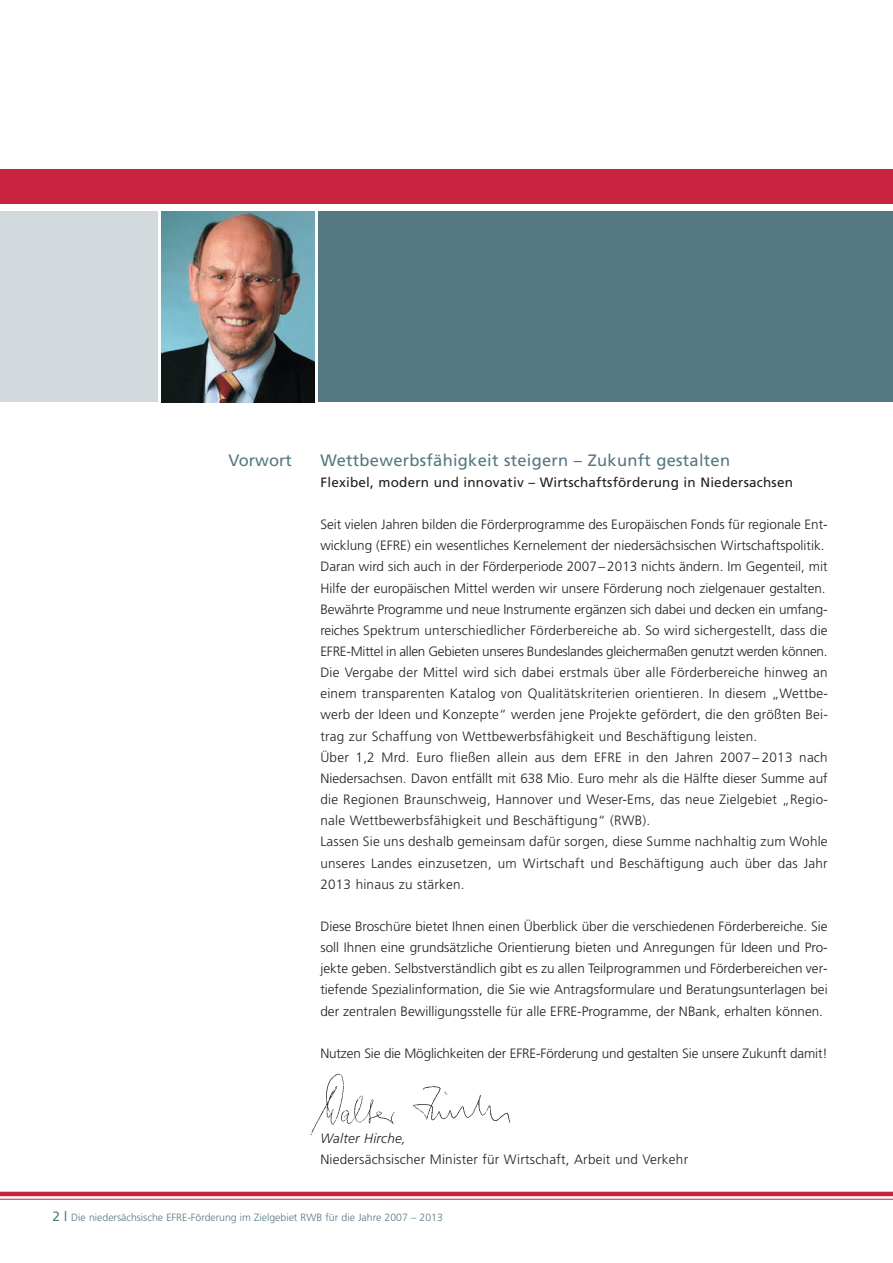
<style>
.page{position:relative;width:893px;height:1263px;background:#fff}
.page>*{position:absolute;margin:0;border:0;box-sizing:border-box;transform-origin:0 0}
.t1{font:16.5px "Frutiger";letter-spacing:.015em;color:#557883}
.t2{font:300 13.5px/21.1px "Frutiger";letter-spacing:.015em;color:#231f20}
.t3{font:300 13.5px "Frutiger";letter-spacing:-.01em;color:#231f20}
.t4{font:13.5px "Frutiger";letter-spacing:.015em;color:#231f20}
.t5{font:italic 300 13.5px "Frutiger";letter-spacing:.015em;color:#231f20}
.t6{font:300 10.5px "Frutiger";color:#557883}
.s1{font-weight:400;font-size:13.5px}
</style>
<div class="page">
<hr style="left:0;top:1192px;width:893px;height:4px;background:#c8233f">
<hr style="left:0;top:1199px;width:893px;height:1px;background:#c8233f">
<div style="left:0;top:169px;width:893px;height:35px;background:#c8233f"></div>
<div style="left:319px;top:212px;width:574px;height:190px;background:#557883"></div>
<div style="left:0;top:212px;width:157px;height:190px;background:#d2d9dd"></div>
<img style="left:162px;top:212px;width:153px;height:190px">
<img style="left:310px;top:1073px;width:200px;height:62px">
<p class="t1" style="left:229px;top:453px;width:65px">Vorwort</p>
<p class="t1" style="left:320px;top:453px;width:411px">Wettbewerbsfähigkeit steigern – Zukunft gestalten</p>
<p class="t4" style="left:320px;top:477px;width:474px">Flexibel, modern und innovativ – Wirtschaftsförderung in Niedersachsen</p>
<p class="t2" style="left:320px;top:515px;width:509px">Seit vielen Jahren bilden die Förderprogramme des Europäischen Fonds für regionale Ent&shy;wicklung (EFRE) ein wesentliches Kernelement der niedersächsischen Wirtschaftspolitik.<br>Daran wird sich auch in der Förderperiode 2007– 2013 nichts ändern. Im Gegenteil, mit Hilfe der europäischen Mittel werden wir unsere Förderung noch zielgenauer gestalten.<br>Bewährte Programme und neue Instrumente ergänzen sich dabei und decken ein umfang&shy;reiches Spektrum unterschiedlicher Förderbereiche ab. So wird sichergestellt, dass die EFRE-Mittel in allen Gebieten unseres Bundeslandes gleichermaßen genutzt werden können.<br>Die Vergabe der Mittel wird sich dabei erstmals über alle Förderbereiche hinweg an einem transparenten Katalog von Qualitätskriterien orientieren. In diesem „Wettbe&shy;werb der Ideen und Konzepte“ werden jene Projekte gefördert, die den größten Bei&shy;trag zur Schaffung von Wettbewerbsfähigkeit und Beschäftigung leisten.<br>Über 1,2 Mrd. Euro fließen allein aus dem EFRE in den Jahren 2007– 2013 nach Niedersachsen. Davon entfällt mit 638 Mio. Euro mehr als die Hälfte dieser Summe auf die Regionen Braunschweig, Hannover und Weser-Ems, das neue Zielgebiet „Regio&shy;nale Wettbewerbsfähigkeit und Beschäftigung“ (RWB).<br>Lassen Sie uns deshalb gemeinsam dafür sorgen, diese Summe nachhaltig zum Wohle unseres Landes einzusetzen, um Wirtschaft und Beschäftigung auch über das Jahr 2013 hinaus zu stärken.</p>
<p class="t2" style="left:320px;top:917px;width:509px;text-align:justify">Diese Broschüre bietet Ihnen einen Überblick über die verschiedenen Förderbereiche. Sie soll Ihnen eine grundsätzliche Orientierung bieten und Anregungen für Ideen und Pro&shy;jekte geben. Selbstverständlich gibt es zu allen Teilprogrammen und Förderbereichen ver&shy;tiefende Spezialinformation, die Sie wie Antragsformulare und Beratungsunterlagen bei der zentralen Bewilligungsstelle für alle EFRE-Programme, der NBank, erhalten können.</p>
<p class="t3" style="left:320px;top:1048px;width:509px">Nutzen Sie die Möglichkeiten der EFRE-Förderung und gestalten Sie unsere Zukunft damit!</p>
<p class="t5" style="left:320px;top:1132px;width:87px">Walter Hirche,</p>
<p class="t2" style="left:320px;top:1149px;width:369px">Niedersächsischer Minister für Wirtschaft, Arbeit und Verkehr</p>
<p class="t6" style="left:53px;top:1213px;width:392px"><span class="s1">2 |</span> Die niedersächsische EFRE-Förderung im Zielgebiet RWB für die Jahre 2007 – 2013</p>
</div>
